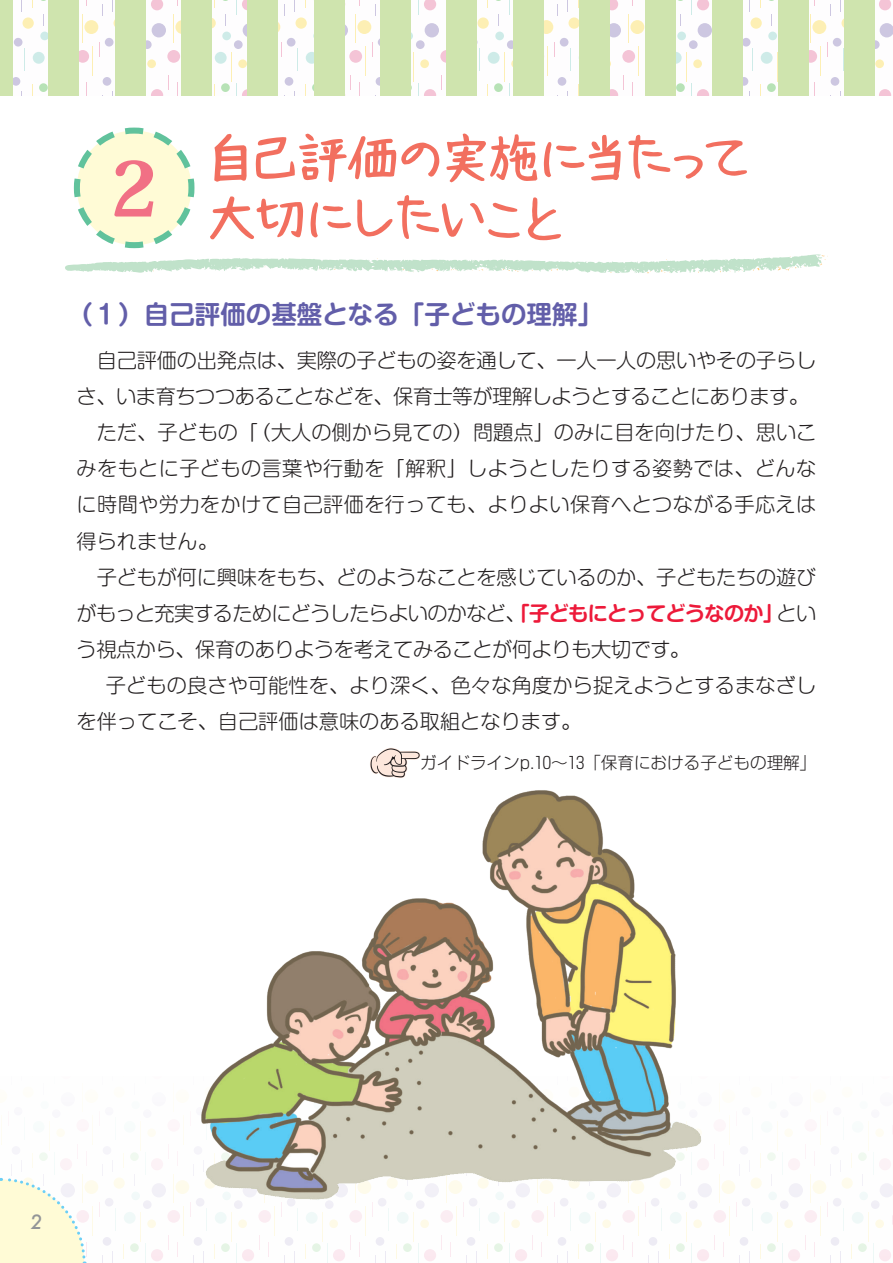
<style>
.page{position:relative;width:893px;height:1263px;background:#fff}
.page>*{position:absolute;margin:0;border:0;box-sizing:border-box;transform-origin:0 0}
.t1{font:53.1px/60.3px "Rii Tegaki N R";letter-spacing:-.145em;color:#f26f5f}
.t2{font:700 25.5px "Shin M Go Pro De";color:#625ea9}
.t3{font:300 20.25px "Shin M Go Pro";letter-spacing:-.005em;color:#231f20}
.t4{font:300 20.25px "Shin M Go Pro";letter-spacing:.02em;color:#231f20}
.t5{font:300 20.25px "Shin M Go Pro";letter-spacing:-.035em;color:#231f20}
.t6{font:italic 500 19.2px "Futura";color:#939598}
.t7{font:300 16.65px "Shin Go Pr 6 N";color:#231f20}
.s1{font-family:"Shin M Go Pro De";font-weight:700;color:#ed1a3a}
</style>
<div class="page">
<svg style="left:1px;top:1117px;width:891px;height:146px"></svg>
<hr style="left:892px;top:1077px;width:1px;height:186px;background:#bfbfbf">
<svg style="left:0;top:1176px;width:87px;height:87px"></svg>
<svg style="left:13px;top:0;width:879px;height:96px"></svg>
<hr style="left:892px;top:0;width:1px;height:96px;background:#bfbfbf">
<div style="left:0;top:0;width:13px;height:96px;background:#cfe4ae"></div>
<div style="left:49px;top:0;width:30px;height:96px;background:#cfe4ae"></div>
<div style="left:115px;top:0;width:30px;height:96px;background:#cfe4ae"></div>
<div style="left:181px;top:0;width:31px;height:96px;background:#cfe4ae"></div>
<div style="left:248px;top:0;width:30px;height:96px;background:#cfe4ae"></div>
<div style="left:314px;top:0;width:30px;height:96px;background:#cfe4ae"></div>
<div style="left:380px;top:0;width:31px;height:96px;background:#cfe4ae"></div>
<div style="left:447px;top:0;width:30px;height:96px;background:#cfe4ae"></div>
<div style="left:513px;top:0;width:30px;height:96px;background:#cfe4ae"></div>
<div style="left:579px;top:0;width:31px;height:96px;background:#cfe4ae"></div>
<div style="left:646px;top:0;width:30px;height:96px;background:#cfe4ae"></div>
<div style="left:712px;top:0;width:30px;height:96px;background:#cfe4ae"></div>
<div style="left:778px;top:0;width:31px;height:96px;background:#cfe4ae"></div>
<div style="left:845px;top:0;width:30px;height:96px;background:#cfe4ae"></div>
<svg style="left:370px;top:748px;width:50px;height:30px"></svg>
<svg style="left:65px;top:127px;width:763px;height:147px"></svg>
<img style="left:177px;top:790px;width:539px;height:417px">
<h1 class="t1" style="left:110px;top:128px;width:645px;text-indent:94px">自己評価の実施に当たって<br><sup>2</sup> 大切にしたいこと</h1>
<p class="t2" style="left:67px;top:294px;width:537px">（１）自己評価の基盤となる「子どもの理解」</p>
<p class="t3" style="left:77px;top:344px;width:741px">　自己評価の出発点は、実際の子どもの姿を通して、一人一人の思いやその子らし</p>
<p class="t3" style="left:77px;top:380px;width:734px">さ、いま育ちつつあることなどを、保育士等が理解しようとすることにあります。</p>
<p class="t3" style="left:77px;top:416px;width:741px">　ただ、子どもの「（大人の側から見ての）問題点」のみに目を向けたり、思いこ</p>
<p class="t4" style="left:77px;top:452px;width:741px">みをもとに子どもの言葉や行動を「解釈」しようとしたりする姿勢では、どんな</p>
<p class="t4" style="left:77px;top:488px;width:741px">に時間や労力をかけて自己評価を行っても、よりよい保育へとつながる手応えは</p>
<p class="t3" style="left:77px;top:525px;width:143px">得られません。</p>
<p class="t3" style="left:77px;top:561px;width:741px">　子どもが何に興味をもち、どのようなことを感じているのか、子どもたちの遊び</p>
<p class="t5" style="left:77px;top:597px;width:741px">がもっと充実するためにどうしたらよいのかなど、<span class="s1">「子どもにとってどうなのか」</span>とい</p>
<p class="t3" style="left:77px;top:633px;width:615px">う視点から、保育のありようを考えてみることが何よりも大切です。</p>
<p class="t3" style="left:86px;top:669px;width:732px">　子どもの良さや可能性を、より深く、色々な角度から捉えようとするまなざし</p>
<p class="t3" style="left:77px;top:705px;width:506px">を伴ってこそ、自己評価は意味のある取組となります。</p>
<p class="t7" style="left:420px;top:749px;width:398px">ガイドラインp.10～13「保育における子どもの理解」</p>
<p class="t6" style="left:30px;top:1208px;width:13px">2</p>
</div>
